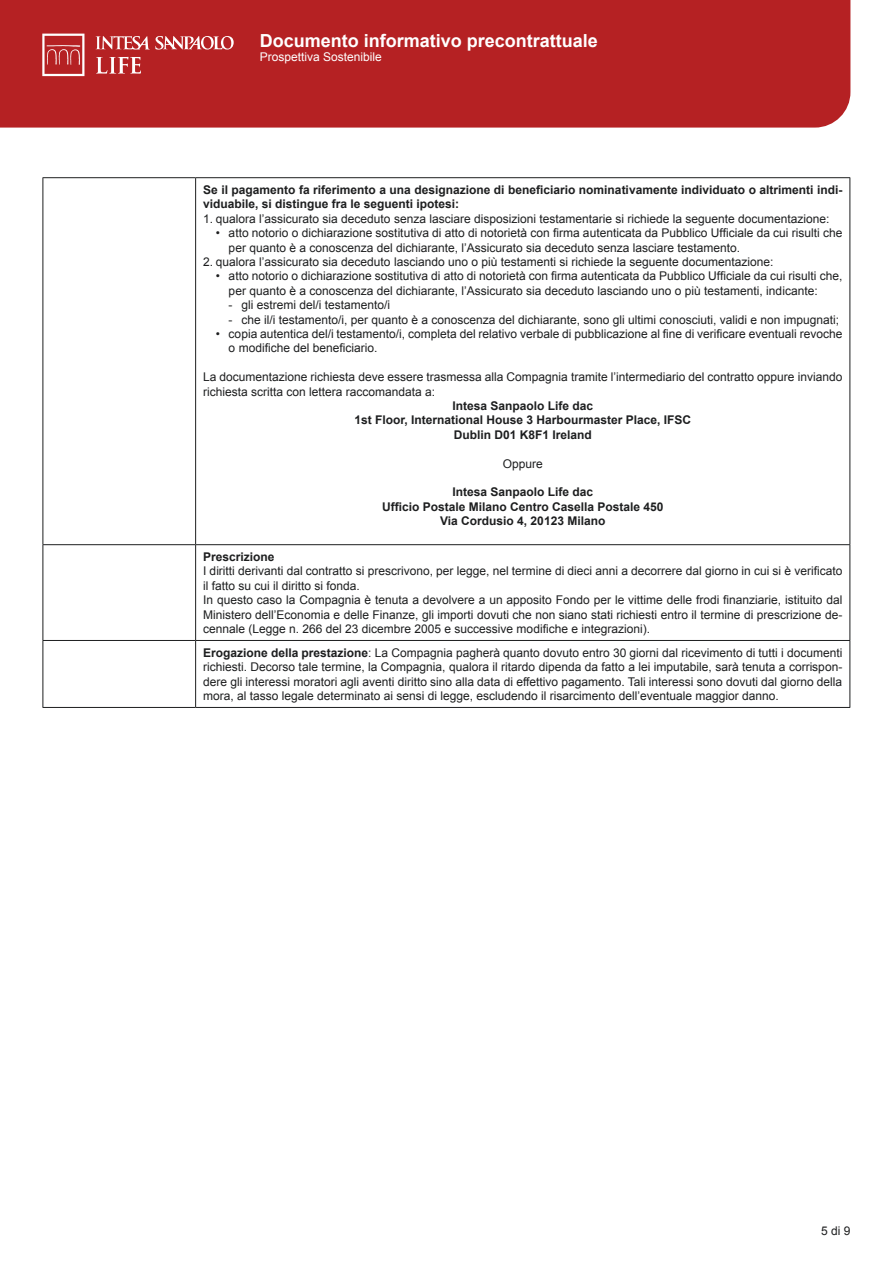
<style>
.page{position:relative;width:893px;height:1263px;background:#fff}
.page>*{position:absolute;margin:0;border:0;box-sizing:border-box;transform-origin:0 0}
.t1{font:18px "Arial Bold MT3";color:#fff}
.t2{font:12px/14.4px "Arial MT2";color:#1d1e1f}
.t3{font:12px/14.4px "Arial";color:#1d1e1f}
.t4{font:700 12px/14.4px "Arial";color:#1d1e1f;text-align:center}
.t5{font:12px "Arial Bold MT2";color:#1d1e1f}
.t6{font:12px "Arial MT3";color:#fff}
.s1{font-family:"Arial";font-weight:700}
</style>
<div class="page">
<div style="left:0;top:0;width:850px;height:128px;background:#b52123"></div>
<svg style="left:42px;top:34px;width:192px;height:42px;background:#c14648"></svg>
<hr style="left:43px;top:178px;width:1px;height:366px;background:#1d1e1f">
<hr style="left:195px;top:178px;width:1px;height:366px;background:#1d1e1f">
<hr style="left:849px;top:178px;width:1px;height:366px;background:#1d1e1f">
<hr style="left:43px;top:544px;width:153px;height:1px;background:#1d1e1f">
<hr style="left:43px;top:545px;width:1px;height:95px;background:#1d1e1f">
<hr style="left:196px;top:544px;width:654px;height:1px;background:#1d1e1f">
<hr style="left:195px;top:545px;width:1px;height:95px;background:#1d1e1f">
<hr style="left:849px;top:545px;width:1px;height:95px;background:#1d1e1f">
<hr style="left:43px;top:640px;width:153px;height:1px;background:#1d1e1f">
<hr style="left:43px;top:641px;width:1px;height:66px;background:#1d1e1f">
<hr style="left:196px;top:640px;width:654px;height:1px;background:#1d1e1f">
<hr style="left:195px;top:641px;width:1px;height:66px;background:#1d1e1f">
<hr style="left:849px;top:641px;width:1px;height:66px;background:#1d1e1f">
<hr style="left:43px;top:707px;width:153px;height:1px;background:#1d1e1f">
<hr style="left:196px;top:707px;width:654px;height:1px;background:#1d1e1f">
<hr style="left:43px;top:177px;width:153px;height:1px;background:#1d1e1f">
<hr style="left:196px;top:177px;width:654px;height:1px;background:#1d1e1f">
<h1 class="t1" style="left:260px;top:29px;width:340px">Documento informativo precontrattuale</h1>
<p class="t6" style="left:260px;top:49px;width:124px">Prospettiva Sostenibile</p>
<p class="t5" style="left:203px;top:182px;width:641px">Se il pagamento fa riferimento a una designazione di beneficiario nominativamente individuato o altrimenti indi-</p>
<p class="t4" style="left:203px;top:197px;width:258px">viduabile, si distingue fra le seguenti ipotesi:</p>
<p class="t2" style="left:203px;top:211px;width:628px">1. qualora l’assicurato sia deceduto senza lasciare disposizioni testamentarie si richiede la seguente documentazione:</p>
<p class="t3" style="left:216px;top:226px;width:628px">• atto notorio o dichiarazione sostitutiva di atto di notorietà con firma autenticata da Pubblico Ufficiale da cui risulti che</p>
<p class="t2" style="left:229px;top:240px;width:513px">per quanto è a conoscenza del dichiarante, l’Assicurato sia deceduto senza lasciare testamento.</p>
<p class="t2" style="left:203px;top:255px;width:572px">2. qualora l’assicurato sia deceduto lasciando uno o più testamenti si richiede la seguente documentazione:</p>
<p class="t3" style="left:216px;top:269px;width:628px">• atto notorio o dichiarazione sostitutiva di atto di notorietà con firma autenticata da Pubblico Ufficiale da cui risulti che,</p>
<p class="t2" style="left:229px;top:283px;width:590px">per quanto è a conoscenza del dichiarante, l’Assicurato sia deceduto lasciando uno o più testamenti, indicante:</p>
<p class="t2" style="left:229px;top:298px;width:163px">- gli estremi del/i testamento/i</p>
<p class="t2" style="left:229px;top:312px;width:612px">- che il/i testamento/i, per quanto è a conoscenza del dichiarante, sono gli ultimi conosciuti, validi e non impugnati;</p>
<p class="t3" style="left:229px;top:327px;width:615px;text-indent:-13px">• copia autentica del/i testamento/i, completa del relativo verbale di pubblicazione al fine di verificare eventuali revoche o modifiche del beneficiario.</p>
<p class="t2" style="left:203px;top:370px;width:641px">La documentazione richiesta deve essere trasmessa alla Compagnia tramite l’intermediario del contratto oppure inviando richiesta scritta con lettera raccomandata a:</p>
<p class="t4" style="left:354px;top:399px;width:338px">Intesa Sanpaolo Life dac<br>1st Floor, International House 3 Harbourmaster Place, IFSC<br>Dublin D01 K8F1 Ireland</p>
<p class="t2" style="left:503px;top:456px;width:42px">Oppure</p>
<p class="t4" style="left:452px;top:485px;width:142px">Intesa Sanpaolo Life dac</p>
<p class="t5" style="left:382px;top:499px;width:283px">Ufficio Postale Milano Centro Casella Postale 450</p>
<p class="t4" style="left:440px;top:514px;width:167px">Via Cordusio 4, 20123 Milano</p>
<p class="t4" style="left:203px;top:550px;width:73px">Prescrizione</p>
<p class="t3" style="left:203px;top:564px;width:641px">I diritti derivanti dal contratto si prescrivono, per legge, nel termine di dieci anni a decorrere dal giorno in cui si è verificato</p>
<p class="t2" style="left:203px;top:578px;width:158px">il fatto su cui il diritto si fonda.</p>
<p class="t3" style="left:203px;top:593px;width:641px;text-align:justify">In questo caso la Compagnia è tenuta a devolvere a un apposito Fondo per le vittime delle frodi finanziarie, istituito dal Ministero dell’Economia e delle Finanze, gli importi dovuti che non siano stati richiesti entro il termine di prescrizione de&shy;cennale (Legge n. 266 del 23 dicembre 2005 e successive modifiche e integrazioni).</p>
<p class="t2" style="left:203px;top:645px;width:641px;text-align:justify"><span class="s1">Erogazione della prestazione</span>: La Compagnia pagherà quanto dovuto entro 30 giorni dal ricevimento di tutti i documenti richiesti. Decorso tale termine, la Compagnia, qualora il ritardo dipenda da fatto a lei imputabile, sarà tenuta a corrispon&shy;dere gli interessi moratori agli aventi diritto sino alla data di effettivo pagamento. Tali interessi sono dovuti dal giorno della mora, al tasso legale determinato ai sensi di legge, escludendo il risarcimento dell’eventuale maggior danno.</p>
<p class="t2" style="left:821px;top:1224px;width:31px">5 di 9</p>
</div>
